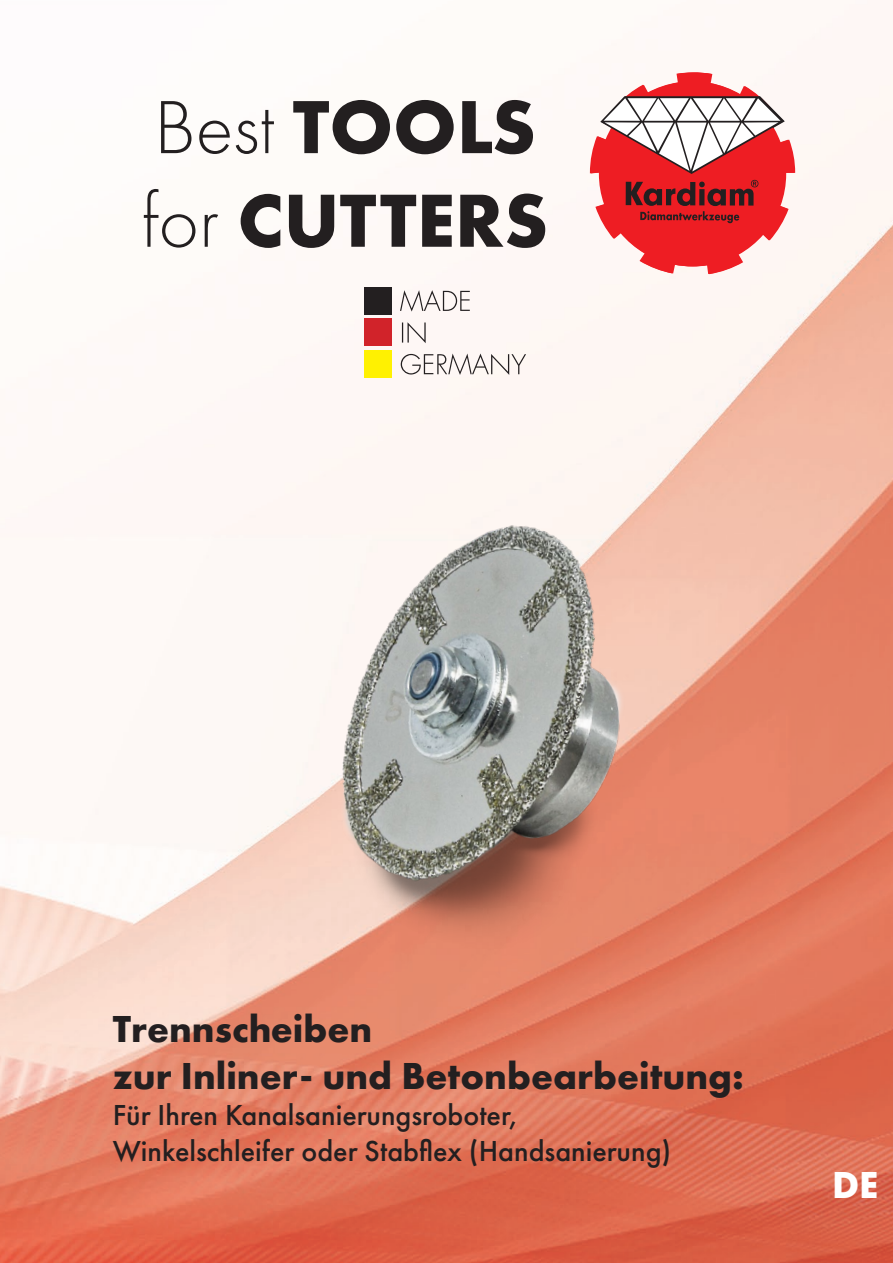
<style>
.page{position:relative;width:893px;height:1263px;background:#fff}
.page>*{position:absolute;margin:0;border:0;box-sizing:border-box;transform-origin:0 0}
.t1{font:700 78px "Futura PT";color:#231f20}
.t2{font:700 39px "Futura PT";color:#231f20}
.t3{font:700 39px "Futura PT";color:#fff}
.t4{font:500 30px "Futura PT";color:#231f20}
.s1{font-weight:300}
</style>
<div class="page">
<img style="left:0;top:36px;width:893px;height:1227px">
<svg style="left:590px;top:72px;width:205px;height:202px"></svg>
<div style="left:364px;top:287px;width:28px;height:27px;background:#231f20"></div>
<div style="left:364px;top:319px;width:28px;height:27px;background:#d1232a"></div>
<div style="left:364px;top:350px;width:28px;height:28px;background:#fff101"></div>
<svg style="left:401px;top:353px;width:125px;height:22px"></svg>
<svg style="left:402px;top:322px;width:24px;height:21px"></svg>
<svg style="left:400px;top:290px;width:70px;height:22px"></svg>
<img style="left:192px;top:403px;width:596px;height:572px">
<p class="t1" style="left:154px;top:77px;width:383px"><span class="s1">Best</span> TOOLS</p>
<p class="t1" style="left:142px;top:170px;width:408px"><span class="s1">for</span> CUTTERS</p>
<p class="t2" style="left:113px;top:1004px;width:261px">Trennscheiben</p>
<p class="t2" style="left:113px;top:1050px;width:633px">zur Inliner- und Betonbearbeitung:</p>
<p class="t4" style="left:113px;top:1096px;width:406px">Für Ihren Kanalsanierungsroboter,</p>
<p class="t4" style="left:113px;top:1132px;width:560px">Winkelschleifer oder Stabflex (Handsanierung)</p>
<p class="t3" style="left:832px;top:1160px;width:48px">DE</p>
</div>
